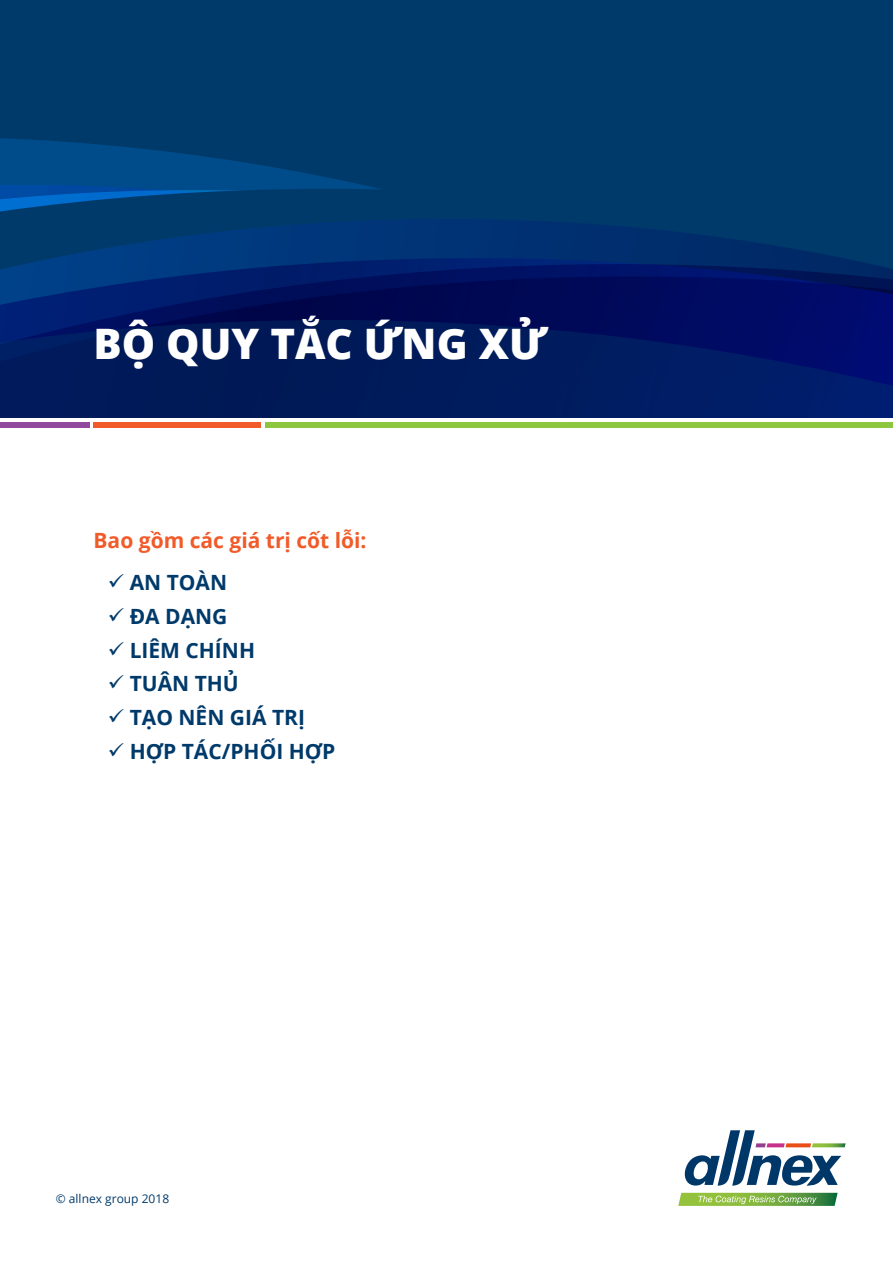
<style>
.page{position:relative;width:893px;height:1263px;background:#fff}
.page>*{position:absolute;margin:0;border:0;box-sizing:border-box;transform-origin:0 0}
.t1{font:800 42px "Open Sans";color:#fff}
.t2{font:700 21px "Open Sans";color:#003a6a}
.t3{font:700 21px "Open Sans";color:#f15a29}
.t4{font:12px "Open Sans";color:#003a6a}
</style>
<div class="page">
<div style="left:0;top:0;width:893px;height:417px;background:#003a6a"></div>
<svg style="left:0;top:138px;width:379px;height:51px;fill:#004b89"></svg>
<svg style="left:0;top:189px;width:382px;height:23px"></svg>
<svg style="left:55px;top:219px;width:785px;height:39px"></svg>
<svg style="left:26px;top:258px;width:842px;height:6px"></svg>
<svg style="left:0;top:264px;width:893px;height:12px;background:#00236f"></svg>
<svg style="left:0;top:276px;width:893px;height:44px;background:#001161"></svg>
<svg style="left:0;top:320px;width:893px;height:97px;background:#00185f"></svg>
<svg style="left:684px;top:1130px;width:162px;height:56px"></svg>
<svg style="left:678px;top:1193px;width:160px;height:13px;background:#85b557"></svg>
<div style="left:265px;top:423px;width:628px;height:5px;background:#8dc63f"></div>
<div style="left:94px;top:423px;width:167px;height:5px;background:#f15a29"></div>
<div style="left:0;top:423px;width:90px;height:5px;background:#90499c"></div>
<h1 class="t1" style="left:94px;top:311px;width:455px">BỘ QUY TẮC ỨNG XỬ</h1>
<p class="t3" style="left:94px;top:525px;width:275px">Bao gồm các giá trị cốt lỗi:</p>
<p class="t2" style="left:108px;top:568px;width:121px">✓ AN TOÀN</p>
<p class="t2" style="left:108px;top:601px;width:121px">✓ ĐA DẠNG</p>
<p class="t2" style="left:108px;top:635px;width:149px">✓ LIÊM CHÍNH</p>
<p class="t2" style="left:108px;top:669px;width:133px">✓ TUÂN THỦ</p>
<p class="t2" style="left:108px;top:703px;width:199px">✓ TẠO NÊN GIÁ TRỊ</p>
<p class="t2" style="left:108px;top:736px;width:229px">✓ HỢP TÁC/PHỐI HỢP</p>
<p class="t4" style="left:56px;top:1190px;width:115px">© allnex group 2018</p>
</div>
